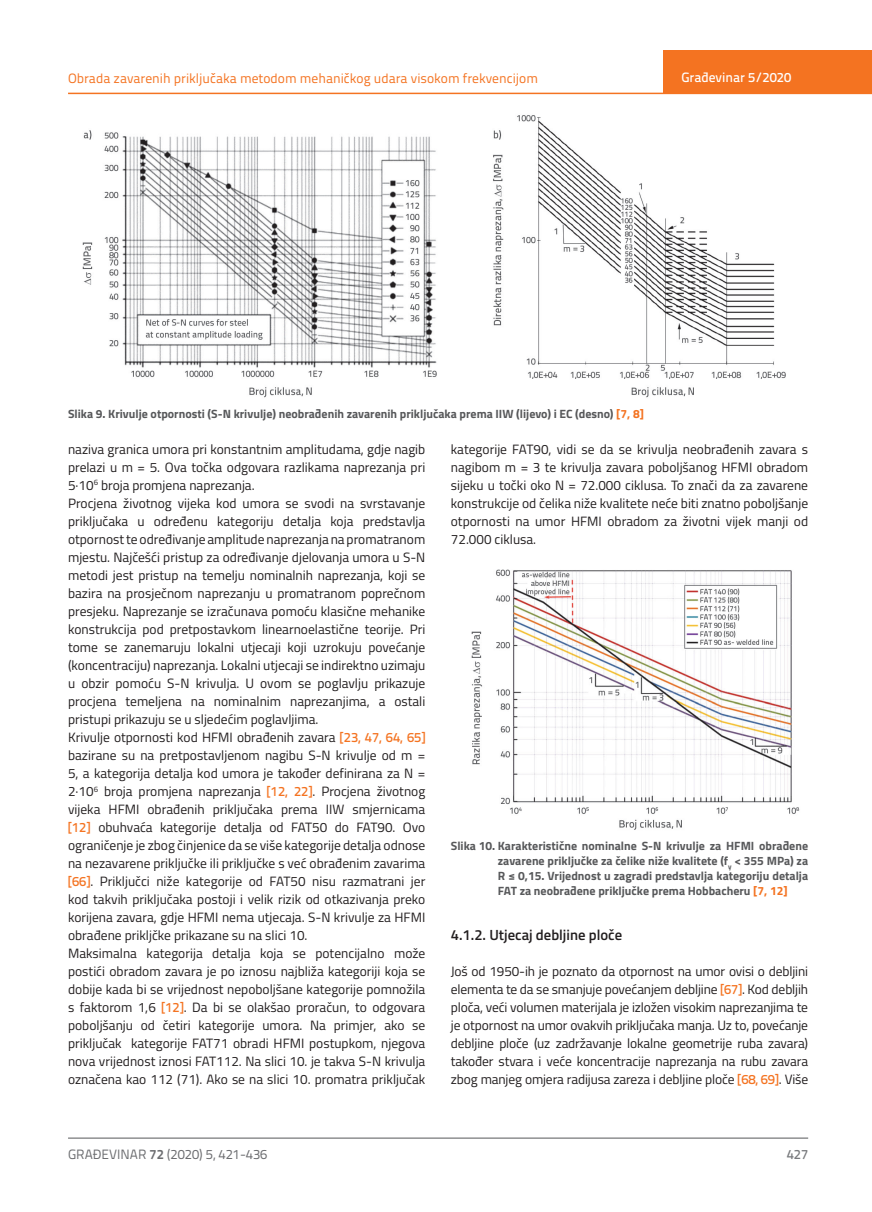
<style>
.page{position:relative;width:872px;height:1212px;background:#fff}
.page>*{position:absolute;margin:0;border:0;box-sizing:border-box;transform-origin:0 0}
.t1{font:600 14.7px "Titillium";color:#231f20}
.t2{font:13.5px/18px "Titillium";color:#231f20;text-align:justify}
.t3{font:13.5px "Titillium Text 22 L";color:#f47321}
.t4{font:13.5px "Titillium Text 22 L";color:#6c6d70}
.t5{font:500 13.5px "Titillium Text 22 L";color:#fff}
.t6{font:500 13.5px "Titillium Text 22 L";color:#787a7d}
.t7{font:700 12px/15px "Titillium";color:#57585a;text-align:justify}
.s1{color:#f47321}
.s2{font-family:"Titillium Text 22 L";font-weight:500;color:#f47321}
.s3{font-weight:700}
</style>
<div class="page">
<hr style="left:68px;top:93px;width:804px;height:1px;background:#f47321">
<div style="left:663px;top:50px;width:209px;height:44px;background:#f47321"></div>
<hr style="left:68px;top:1138px;width:740px;height:1px;background:#57585a">
<img style="left:82px;top:115px;width:704px;height:283px">
<img style="left:471px;top:569px;width:329px;height:261px">
<p class="t3" style="left:68px;top:68px;width:471px">Obrada zavarenih priključaka metodom mehaničkog udara visokom frekvencijom</p>
<p class="t5" style="left:681px;top:67px;width:111px">Građevinar 5/2020</p>
<p class="t7" style="left:68px;top:405px;width:577px">Slika 9. Krivulje otpornosti (S-N krivulje) neobrađenih zavarenih priključaka prema IIW (lijevo) i EC (desno) <span class="s1">[7, 8]</span></p>
<p class="t2" style="left:68px;top:439px;width:359px;text-align:left">naziva granica umora pri konstantnim amplitudama, gdje nagib prelazi u m = 5. Ova točka odgovara razlikama naprezanja pri 5·10<sup>6</sup> broja promjena naprezanja.<br>Procjena životnog vijeka kod umora se svodi na svrstavanje priključaka u određenu kategoriju detalja koja predstavlja otpornost te određivanje amplitude naprezanja na promatranom mjestu. Najčešći pristup za određivanje djelovanja umora u S-N metodi jest pristup na temelju nominalnih naprezanja, koji se bazira na prosječnom naprezanju u promatranom poprečnom presjeku. Naprezanje se izračunava pomoću klasične mehanike konstrukcija pod pretpostavkom linearnoelastične teorije. Pri tome se zanemaruju lokalni utjecaji koji uzrokuju povećanje (koncentraciju) naprezanja. Lokalni utjecaji se indirektno uzimaju u obzir pomoću S-N krivulja. U ovom se poglavlju prikazuje procjena temeljena na nominalnim naprezanjima, a ostali pristupi prikazuju se u sljedećim poglavljima.<br>Krivulje otpornosti kod HFMI obrađenih zavara <span class="s2">[23, 47, 64, 65] </span>bazirane su na pretpostavljenom nagibu S-N krivulje od m = 5, a kategorija detalja kod umora je također definirana za N = 2·10<sup>6</sup> broja promjena naprezanja <span class="s2">[12, 22]</span>. Procjena životnog vijeka HFMI obrađenih priključaka prema IIW smjernicama <span class="s2">[12]</span> obuhvaća kategorije detalja od FAT50 do FAT90. Ovo ograničenje je zbog činjenice da se više kategorije detalja odnose na nezavarene priključke ili priključke s već obrađenim zavarima <span class="s2">[66]</span>. Priključci niže kategorije od FAT50 nisu razmatrani jer kod takvih priključaka postoji i velik rizik od otkazivanja preko korijena zavara, gdje HFMI nema utjecaja. S-N krivulje za HFMI obrađene prikljčke prikazane su na slici 10.<br>Maksimalna kategorija detalja koja se potencijalno može postići obradom zavara je po iznosu najbliža kategoriji koja se dobije kada bi se vrijednost nepoboljšane kategorije pomnožila s faktorom 1,6 <span class="s2">[12]</span>. Da bi se olakšao proračun, to odgovara poboljšanju od četiri kategorije umora. Na primjer, ako se priključak kategorije FAT71 obradi HFMI postupkom, njegova nova vrijednost iznosi FAT112. Na slici 10. je takva S-N krivulja označena kao 112 (71). Ako se na slici 10. promatra priključak</p>
<p class="t2" style="left:451px;top:439px;width:359px">kategorije FAT90, vidi se da se krivulja neobrađenih zavara s nagibom m = 3 te krivulja zavara poboljšanog HFMI obradom sijeku u točki oko N = 72.000 ciklusa. To znači da za zavarene konstrukcije od čelika niže kvalitete neće biti znatno poboljšanje otpornosti na umor HFMI obradom za životni vijek manji od 72.000 ciklusa.</p>
<p class="t7" style="left:498px;top:838px;width:312px;text-indent:-47px">Slika 10. Karakteristične nominalne S-N krivulje za HFMI obrađene zavarene priključke za čelike niže kvalitete (f<sub>y</sub> &lt; 355 MPa) za R ≤ 0,15. Vrijednost u zagradi predstavlja kategoriju detalja FAT za neobrađene priključke prema Hobbacheru <span class="s1">[7, 12]</span></p>
<p class="t1" style="left:451px;top:924px;width:173px">4.1.2. Utjecaj debljine ploče</p>
<p class="t2" style="left:451px;top:962px;width:359px">Još od 1950-ih je poznato da otpornost na umor ovisi o debljini elementa te da se smanjuje povećanjem debljine <span class="s2">[67]</span>. Kod debljih ploča, veći volumen materijala je izložen visokim naprezanjima te je otpornost na umor ovakvih priključaka manja. Uz to, povećanje debljine ploče (uz zadržavanje lokalne geometrije ruba zavara) također stvara i veće koncentracije naprezanja na rubu zavara zbog manjeg omjera radijusa zareza i debljine ploče <span class="s2">[68, 69]</span>. Više</p>
<p class="t4" style="left:68px;top:1144px;width:201px">GRAĐEVINAR <span class="s3">72</span> (2020) 5, 421-436</p>
<p class="t6" style="left:786px;top:1144px;width:23px">427</p>
</div>
